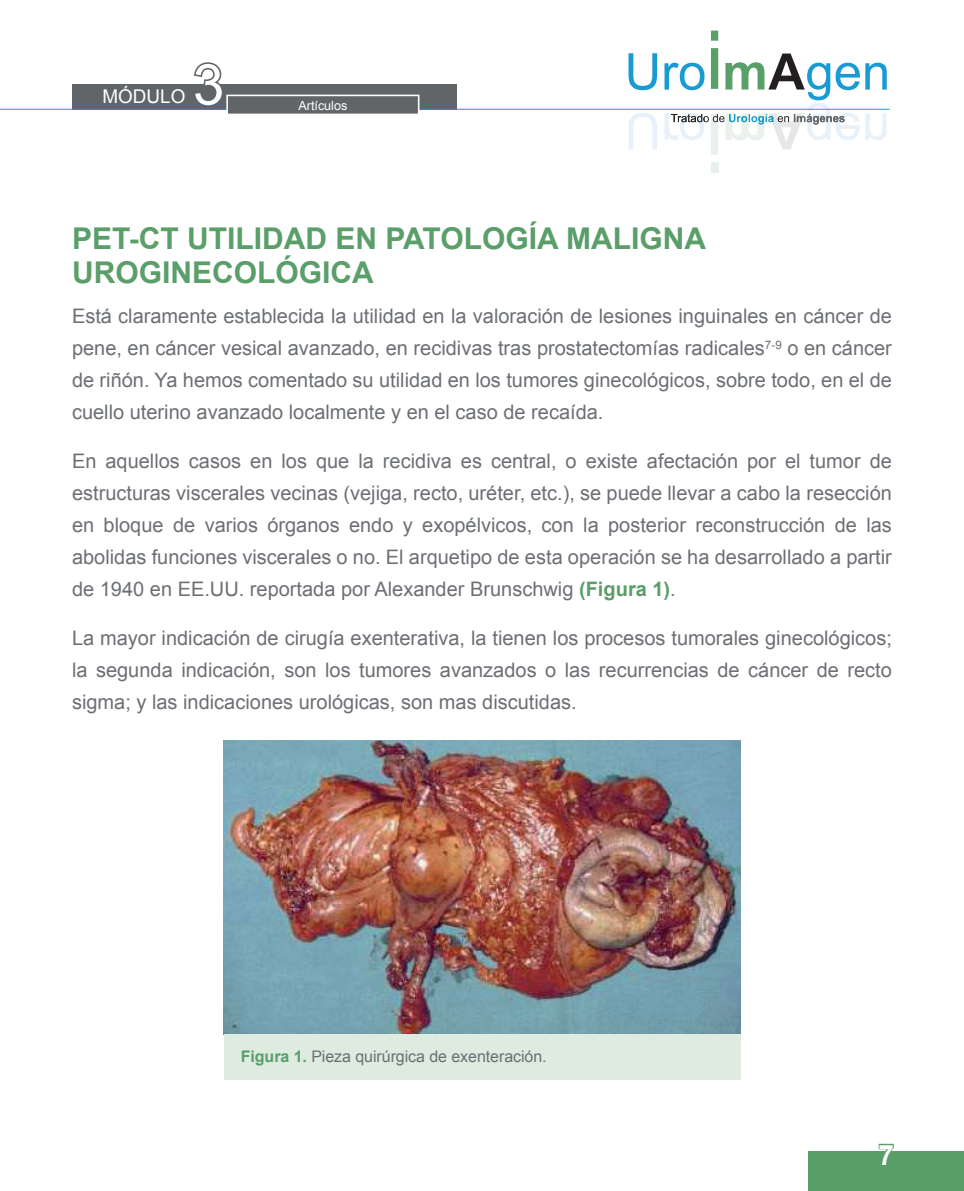
<style>
.page{position:relative;width:964px;height:1191px;background:#fff}
.page>*{position:absolute;margin:0;border:0;box-sizing:border-box;transform-origin:0 0}
.t1{font:56.6px "Arial";color:#fff}
.t2{font:700 30px/34px "Arial";color:#5a9e69}
.t3{font:700 28px "Arial";color:#fff}
.t4{font:20px/32px "Arial";color:#6c6f74;text-align:justify}
.t5{font:18.8px "Arial";color:#fff}
.t6{font:16px "Arial";letter-spacing:-.005em;color:#6c6f74}
.t7{font:12.6px "Arial";color:#fff}
.s1{font-weight:700;color:#5a9e69}
</style>
<div class="page">
<div style="left:72px;top:84px;width:384px;height:26px;background:#626568"></div>
<svg style="left:194px;top:62px;width:28px;height:22px"></svg>
<div style="left:711px;top:162px;width:7px;height:10px;background:#eaf1ea"></div>
<hr style="left:0;top:109px;width:889px;height:1px;background:#189bd2">
<div style="left:227px;top:95px;width:192px;height:19px;background:#626568"></div>
<div style="left:226px;top:95px;width:193px;height:20px;border:2px solid #fff"></div>
<div style="left:809px;top:1151px;width:155px;height:40px;background:#5a9e69"></div>
<svg style="left:878px;top:1143px;width:16px;height:8px"></svg>
<img style="left:224px;top:740px;width:516px;height:293px">
<div style="left:224px;top:1033px;width:516px;height:46px;background:#ddebe0"></div>
<svg style="left:628px;top:31px;width:259px;height:124px"></svg>
<p class="t5" style="left:102px;top:86px;width:84px">MÓDULO</p>
<h1 class="t1" style="left:193px;top:53px;width:33px">3</h1>
<p class="t7" style="left:298px;top:98px;width:51px">Artículos</p>
<h2 class="t2" style="left:72px;top:221px;width:635px">PET-CT UTILIDAD EN PATOLOGÍA MALIGNA<br>UROGINECOLÓGICA</h2>
<p class="t4" style="left:72px;top:300px;width:821px">Está claramente establecida la utilidad en la valoración de lesiones inguinales en cáncer de pene, en cáncer vesical avanzado, en recidivas tras prostatectomías radicales<sup>7-9</sup> o en cáncer de riñón. Ya hemos comentado su utilidad en los tumores ginecológicos, sobre todo, en el de cuello uterino avanzado localmente y en el caso de recaída.</p>
<p class="t4" style="left:72px;top:445px;width:821px">En aquellos casos en los que la recidiva es central, o existe afectación por el tumor de estructuras viscerales vecinas (vejiga, recto, uréter, etc.), se puede llevar a cabo la resección en bloque de varios órganos endo y exopélvicos, con la posterior reconstrucción de las abolidas funciones viscerales o no. El arquetipo de esta operación se ha desarrollado a partir de 1940 en EE.UU. reportada por Alexander Brunschwig <span class="s1">(Figura 1)</span>.</p>
<p class="t4" style="left:72px;top:622px;width:821px">La mayor indicación de cirugía exenterativa, la tienen los procesos tumorales ginecológicos; la segunda indicación, son los tumores avanzados o las recurrencias de cáncer de recto sigma; y las indicaciones urológicas, son mas discutidas.</p>
<p class="t6" style="left:241px;top:1047px;width:307px"><span class="s1">Figura 1.</span> Pieza quirúrgica de exenteración.</p>
<h3 class="t3" style="left:878px;top:1139px;width:17px">7</h3>
</div>
